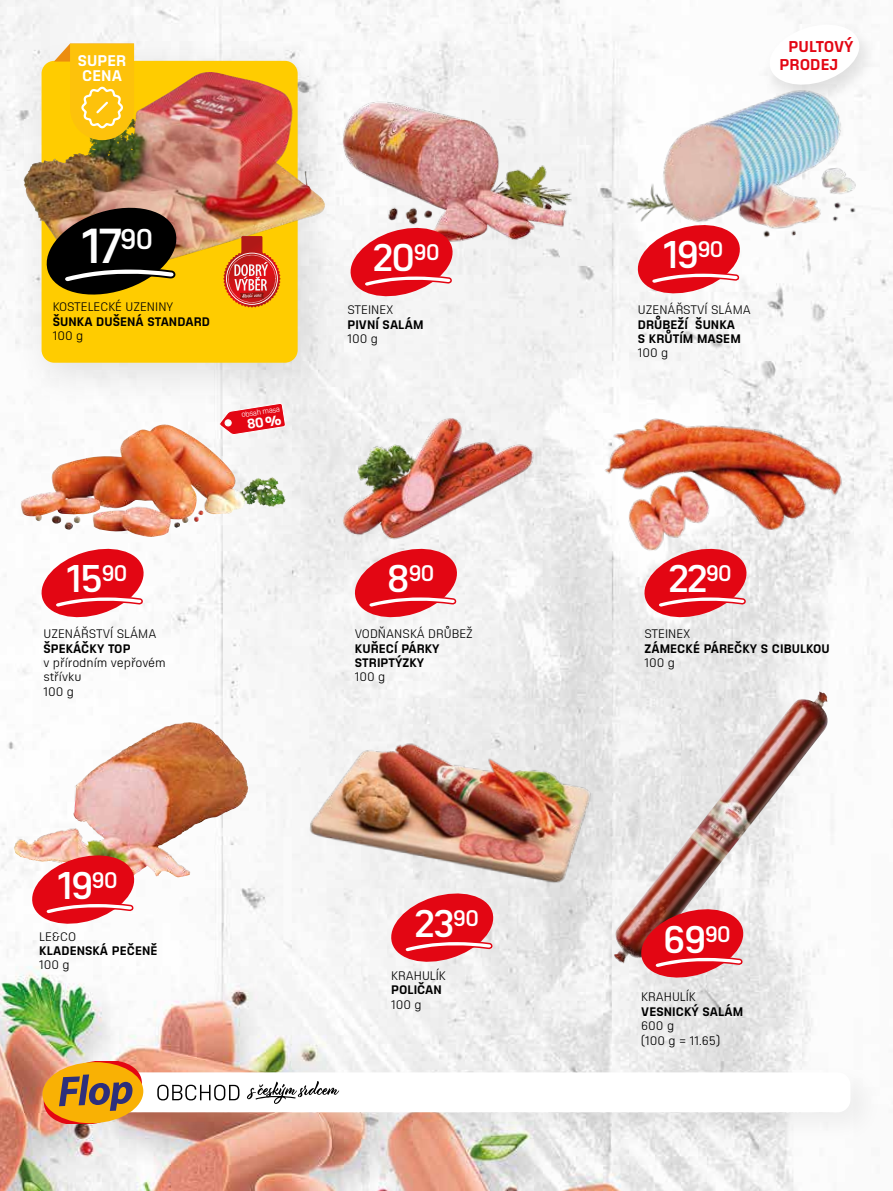
<style>
.page{position:relative;width:893px;height:1191px;background:#fff}
.page>*{position:absolute;margin:0;border:0;box-sizing:border-box;transform-origin:0 0}
.t1{font:600 47.7px "Sizmo Pro";color:#fff}
.t2{font:600 37.5px "Sizmo Pro";letter-spacing:-.05em;color:#fff}
.t3{font:600 21.9px "Sizmo Pro";color:#fff}
.t4{font:700 15.15px/17.7px "Sizmo Pro";letter-spacing:.005em;color:#e30613}
.t5{font:700 15px/15px "Sizmo Pro";letter-spacing:.005em;color:#fff}
.t6{font:12px/14.4px "Sizmo Pro";letter-spacing:.005em;color:#000}
.t7{font:700 12px/14.4px "Sizmo Pro";letter-spacing:.005em;color:#000}
.t8{font:7.5px "Sizmo Pro";color:#fff}
.s1{font-size:37.5px}
</style>
<div class="page">
<img style="left:0;top:0;width:893px;height:1191px">
<div style="left:11px;top:34px;width:330px;height:376px;background:#000;opacity:.12"></div>
<img style="left:42px;top:61px;width:256px;height:302px;border-radius:13px">
<div style="left:61px;top:1061px;width:824px;height:85px;background:#000;opacity:.06"></div>
<div style="left:72px;top:1072px;width:778px;height:40px;background:#fff;border-radius:13px"></div>
<svg style="left:43px;top:1061px;width:100px;height:62px"></svg>
<svg style="left:157px;top:1084px;width:82px;height:16px"></svg>
<svg style="left:247px;top:1081px;width:92px;height:22px"></svg>
<svg style="left:37px;top:544px;width:111px;height:78px"></svg>
<svg style="left:387px;top:889px;width:110px;height:77px"></svg>
<svg style="left:634px;top:256px;width:110px;height:42px"></svg>
<svg style="left:640px;top:561px;width:111px;height:61px"></svg>
<svg style="left:351px;top:544px;width:110px;height:78px"></svg>
<img style="left:328px;top:95px;width:250px;height:152px">
<img style="left:617px;top:90px;width:252px;height:166px">
<div style="left:760px;top:19px;width:119px;height:89px;background:#000;opacity:.12"></div>
<svg style="left:766px;top:20px;width:97px;height:69px"></svg>
<img style="left:134px;top:73px;width:68px;height:53px">
<svg style="left:41px;top:202px;width:141px;height:99px"></svg>
<svg style="left:54px;top:44px;width:80px;height:96px"></svg>
<svg style="left:346px;top:223px;width:111px;height:78px"></svg>
<img style="left:341px;top:417px;width:199px;height:127px">
<img style="left:21px;top:429px;width:237px;height:108px">
<img style="left:596px;top:417px;width:254px;height:144px">
<img style="left:22px;top:722px;width:168px;height:105px">
<img style="left:302px;top:739px;width:296px;height:150px">
<svg style="left:28px;top:850px;width:110px;height:78px"></svg>
<img style="left:613px;top:691px;width:216px;height:272px">
<svg style="left:637px;top:904px;width:110px;height:78px"></svg>
<svg style="left:223px;top:236px;width:58px;height:72px"></svg>
<svg style="left:218px;top:403px;width:68px;height:32px"></svg>
<p class="t5" style="left:78px;top:51px;width:50px">SUPER<br>CENA</p>
<h1 class="t1" style="left:82px;top:205px;width:73px">17<sup>90</sup></h1>
<p class="t6" style="left:53px;top:299px;width:122px">KOSTELECKÉ UZENINY</p>
<p class="t7" style="left:53px;top:313px;width:159px">ŠUNKA DUŠENÁ STANDARD</p>
<p class="t6" style="left:53px;top:327px;width:32px">100 g</p>
<p class="t8" style="left:240px;top:409px;width:41px;rotate:-9deg">obsah masa</p>
<h2 class="t2" style="left:67px;top:547px;width:62px">15<sup>90</sup></h2>
<p class="t6" style="left:44px;top:625px;width:114px">UZENÁŘSTVÍ SLÁMA</p>
<p class="t7" style="left:44px;top:639px;width:88px">ŠPEKÁČKY TOP</p>
<p class="t6" style="left:43px;top:654px;width:124px">v přírodním vepřovém střívku<br>100 g</p>
<h2 class="t2" style="left:373px;top:226px;width:69px">20<sup>90</sup></h2>
<p class="t6" style="left:347px;top:301px;width:47px">STEINEX</p>
<p class="t7" style="left:347px;top:315px;width:77px">PIVNÍ SALÁM</p>
<p class="t6" style="left:347px;top:330px;width:32px">100 g</p>
<p class="t4" style="left:779px;top:36px;width:76px;text-indent:9px">PULTOVÝ<br>PRODEJ</p>
<h2 class="t2" style="left:663px;top:223px;width:62px">19<sup>90</sup></h2>
<p class="t6" style="left:638px;top:301px;width:114px">UZENÁŘSTVÍ SLÁMA</p>
<p class="t7" style="left:638px;top:315px;width:104px">DRŮBEŽÍ ŠUNKA<br>S KRŮTÍM MASEM</p>
<p class="t6" style="left:638px;top:345px;width:32px">100 g</p>
<h3 class="t3" style="left:387px;top:555px;width:50px"><span class="s1">8</span>90</h3>
<h3 class="t3" style="left:706px;top:555px;width:28px">90</h3>
<h2 class="t2" style="left:668px;top:547px;width:41px">22</h2>
<p class="t6" style="left:355px;top:625px;width:119px">VODŇANSKÁ DRŮBEŽ</p>
<p class="t7" style="left:355px;top:639px;width:86px">KUŘECÍ PÁRKY<br>STRIPTÝZKY</p>
<p class="t6" style="left:355px;top:669px;width:32px">100 g</p>
<p class="t6" style="left:644px;top:625px;width:47px">STEINEX</p>
<p class="t7" style="left:644px;top:639px;width:187px">ZÁMECKÉ PÁREČKY S CIBULKOU</p>
<p class="t6" style="left:644px;top:654px;width:32px">100 g</p>
<h2 class="t2" style="left:58px;top:853px;width:62px">19<sup>90</sup></h2>
<p class="t6" style="left:39px;top:928px;width:39px">LE&amp;CO</p>
<p class="t7" style="left:39px;top:941px;width:120px">KLADENSKÁ PEČENĚ</p>
<p class="t6" style="left:39px;top:956px;width:32px">100 g</p>
<h2 class="t2" style="left:415px;top:891px;width:66px">23<sup>90</sup></h2>
<p class="t6" style="left:391px;top:967px;width:56px">KRAHULÍK</p>
<p class="t7" style="left:391px;top:981px;width:52px">POLIČAN</p>
<p class="t6" style="left:391px;top:996px;width:32px">100 g</p>
<h2 class="t2" style="left:663px;top:907px;width:70px">69<sup>90</sup></h2>
<p class="t6" style="left:641px;top:988px;width:56px">KRAHULÍK</p>
<p class="t7" style="left:641px;top:1002px;width:104px">VESNICKÝ SALÁM</p>
<p class="t6" style="left:641px;top:1017px;width:80px">600 g<br>(100 g = 11.65)</p>
</div>
